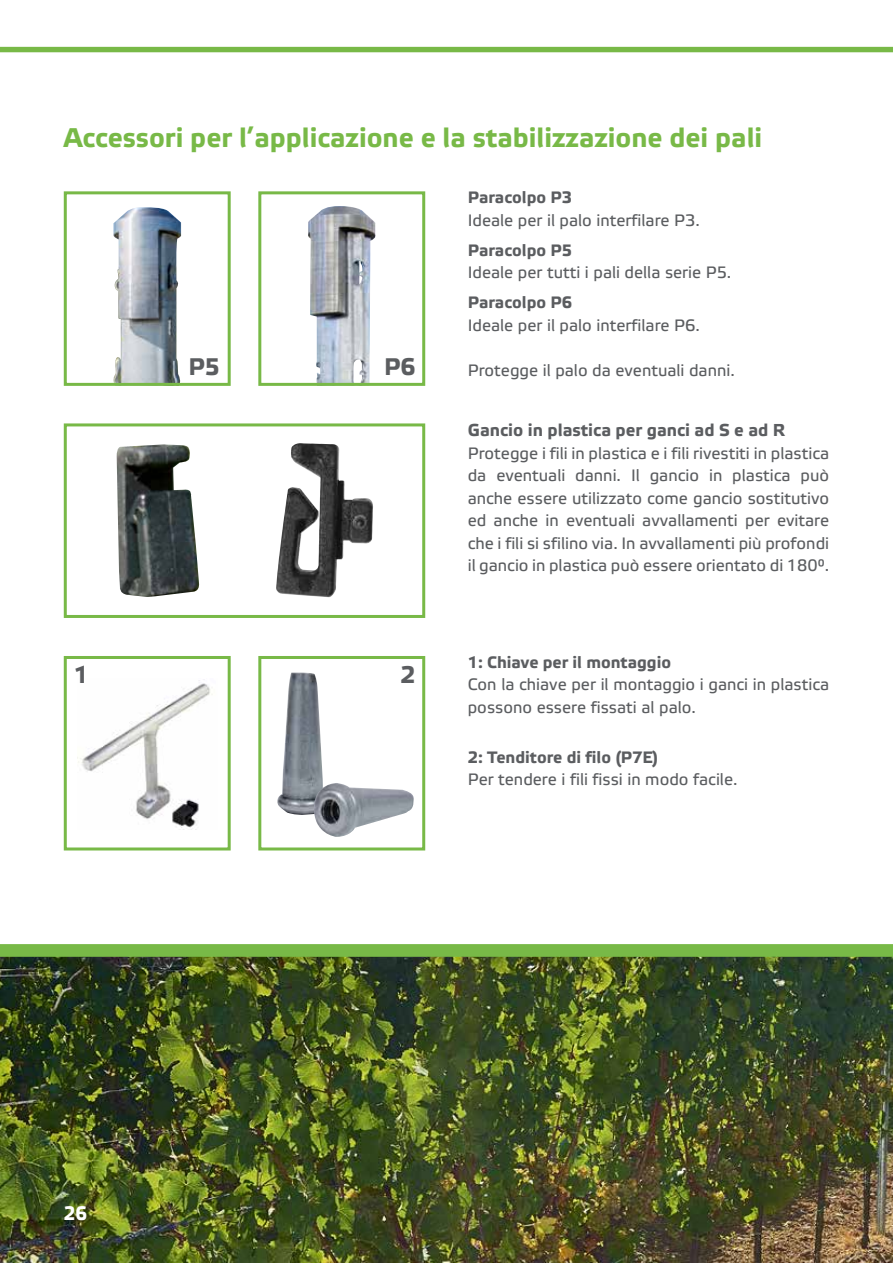
<style>
.page{position:relative;width:893px;height:1263px;background:#fff}
.page>*{position:absolute;margin:0;border:0;box-sizing:border-box;transform-origin:0 0}
.t1{font:700 27px "Etelka Text Pro";color:#78b947}
.t2{font:700 24px "Etelka Text Pro";color:#5b5d60}
.t3{font:700 19.5px "Etelka Text Pro";color:#fff;scale:.95 1}
.t4{font:700 17.25px "Etelka Text Pro";color:#5b5d60}
.t5{font:16.5px/22.5px "Etelka Text Pro";color:#5b5d60}
.t6{font:700 16.5px "Etelka Text Pro";color:#5b5d60}
</style>
<div class="page">
<img style="left:308px;top:206px;width:68px;height:176px">
<div style="left:258px;top:191px;width:167px;height:195px;border:3px solid #78b947"></div>
<img style="left:113px;top:207px;width:69px;height:175px">
<div style="left:64px;top:191px;width:167px;height:195px;border:3px solid #78b947"></div>
<img style="left:0;top:957px;width:893px;height:306px">
<img style="left:77px;top:679px;width:136px;height:151px">
<div style="left:64px;top:656px;width:167px;height:194px;border:3px solid #78b947"></div>
<img style="left:277px;top:672px;width:46px;height:143px">
<div style="left:258px;top:656px;width:167px;height:194px;border:3px solid #78b947"></div>
<img style="left:117px;top:444px;width:83px;height:153px">
<div style="left:64px;top:423px;width:361px;height:195px;border:3px solid #78b947"></div>
<div style="left:0;top:47px;width:893px;height:5px;background:#78b947"></div>
<div style="left:0;top:944px;width:893px;height:13px;background:#78b947"></div>
<img style="left:276px;top:443px;width:44px;height:149px">
<img style="left:313px;top:783px;width:101px;height:54px">
<h1 class="t1" style="left:64px;top:123px;width:700px">Accessori per l’applicazione e la stabilizzazione dei pali</h1>
<p class="t6" style="left:468px;top:188px;width:106px">Paracolpo P3</p>
<p class="t5" style="left:468px;top:210px;width:234px">Ideale per il palo interfilare P3.</p>
<p class="t6" style="left:468px;top:241px;width:106px">Paracolpo P5</p>
<p class="t5" style="left:468px;top:262px;width:265px">Ideale per tutti i pali della serie P5.</p>
<p class="t6" style="left:468px;top:293px;width:106px">Paracolpo P6</p>
<p class="t5" style="left:468px;top:315px;width:234px">Ideale per il palo interfilare P6.</p>
<h2 class="t2" style="left:384px;top:353px;width:33px">P6</h2>
<h2 class="t2" style="left:189px;top:353px;width:33px">P5</h2>
<p class="t5" style="left:468px;top:360px;width:269px">Protegge il palo da eventuali danni.</p>
<h2 class="t2" style="left:74px;top:661px;width:17px">1</h2>
<p class="t3" style="left:64px;top:1203px;width:26px">26</p>
<h2 class="t2" style="left:401px;top:661px;width:17px">2</h2>
<p class="t4" style="left:468px;top:421px;width:319px">Gancio in plastica per ganci ad S e ad R</p>
<p class="t5" style="left:468px;top:443px;width:363px;text-align:justify">Protegge i fili in plastica e i fili rivestiti in plastica da eventuali danni. Il gancio in plastica può anche essere utilizzato come gancio sostitutivo ed anche in eventuali avvallamenti per evitare che i fili si sfilino via. In avvallamenti più profondi il gancio in plastica può essere orientato di 180°.</p>
<p class="t6" style="left:468px;top:653px;width:205px">1: Chiave per il montaggio</p>
<p class="t5" style="left:468px;top:674px;width:363px">Con la chiave per il montaggio i ganci in plastica possono essere fissati al palo.</p>
<p class="t6" style="left:468px;top:748px;width:192px">2: Tenditore di filo (P7E)</p>
<p class="t5" style="left:468px;top:769px;width:271px">Per tendere i fili fissi in modo facile.</p>
</div>
